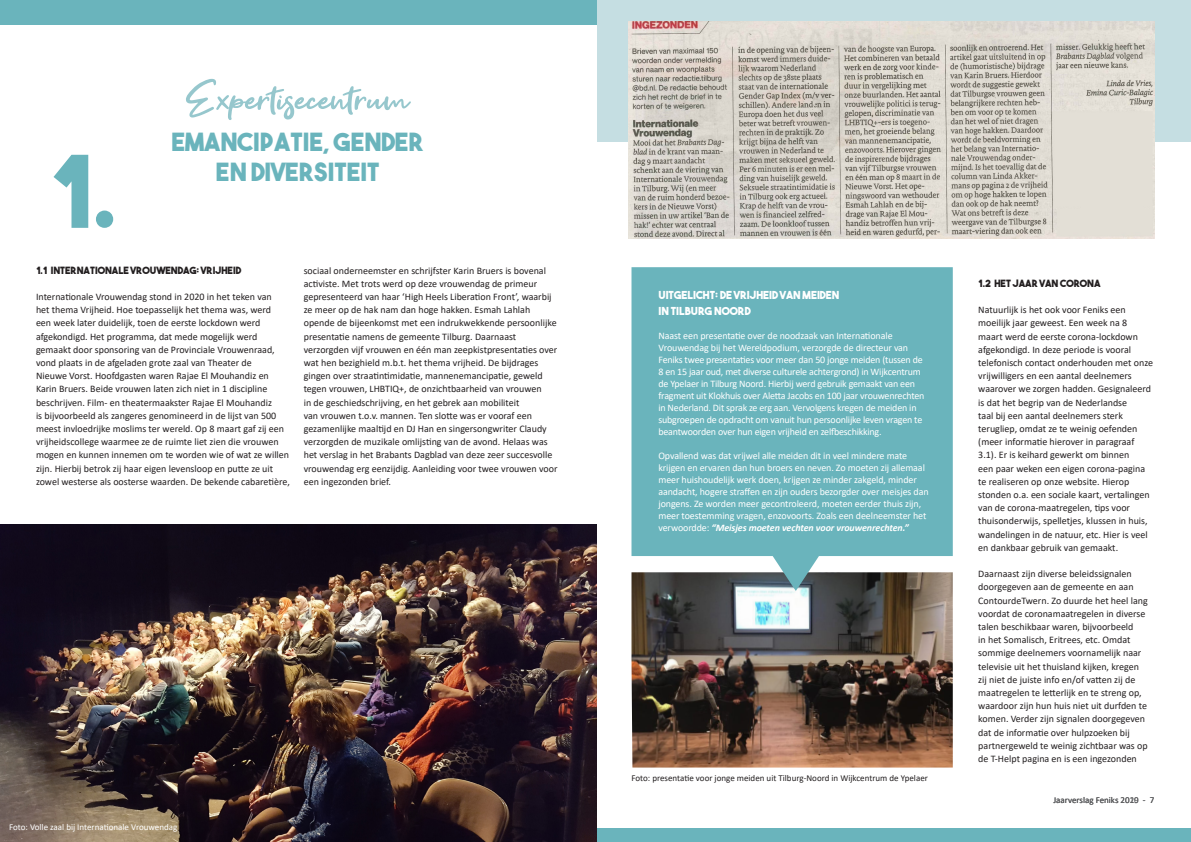
<style>
.page{position:relative;width:1191px;height:842px;background:#fff}
.page>*{position:absolute;margin:0;border:0;box-sizing:border-box;transform-origin:0 0}
.t1{font:99.2px "The Bold Font";color:#6ab4bc}
.t2{font:51px "Get Show";color:#96c7cd}
.t3{font:25px "The Bold Font";color:#6ab4bc}
.t4{font:11px "The Bold Font";color:#fff}
.t5{font:10px/13.2px "Calibri";color:#231f20}
.body{font:10px/12px "Calibri";letter-spacing:-.02em;color:#fff}
.Kopje{font:10px "The Bold Font";color:#231f20}
.t6{font:9px "Calibri";color:#231f20}
.t7{font:9px "Calibri";color:#fff}
.t8{font:9px "Calibri";color:#57585a}
.s1{font-weight:700;font-style:italic}
</style>
<div class="page">
<div style="left:0;top:0;width:1191px;height:24px;background:#6ab4bc"></div>
<div style="left:596px;top:828px;width:595px;height:14px;background:#6ab4bc"></div>
<div style="left:597px;top:0;width:594px;height:142px;background:#c5dee2"></div>
<img style="left:631px;top:591px;width:321px;height:176px">
<img style="left:628px;top:22px;width:526px;height:216px">
<svg style="left:631px;top:267px;width:321px;height:324px;background:#6fb2b9"></svg>
<img style="left:0;top:524px;width:596px;height:318px">
<p class="t1" style="left:49px;top:129px;width:69px">1.</p>
<p class="t2" style="left:186px;top:70px;width:225px">Expertisecentrum</p>
<p class="t3" style="left:171px;top:126px;width:254px">EMANCIPATIE, GENDER</p>
<p class="t3" style="left:216px;top:156px;width:165px">EN DIVERSITEIT</p>
<p class="Kopje" style="left:36px;top:264px;width:206px">1.1 INTERNATIONALE VROUWENDAG: VRIJHEID</p>
<p class="t5" style="left:36px;top:290px;width:255px">Internationale Vrouwendag stond in 2020 in het teken van<br>het thema Vrijheid. Hoe toepasselijk het thema was, werd<br>een week later duidelijk, toen de eerste lockdown werd afgekondigd. Het programma, dat mede mogelijk werd gemaakt door sponsoring van de Provinciale Vrouwenraad, vond plaats in de afgeladen grote zaal van Theater de<br>Nieuwe Vorst. Hoofdgasten waren Rajae El Mouhandiz en Karin Bruers. Beide vrouwen laten zich niet in 1 discipline beschrijven. Film- en theatermaakster Rajae El Mouhandiz<br>is bijvoorbeeld als zangeres genomineerd in de lijst van 500 meest invloedrijke moslims ter wereld. Op 8 maart gaf zij een vrijheidscollege waarmee ze de ruimte liet zien die vrouwen mogen en kunnen innemen om te worden wie of wat ze willen zijn. Hierbij betrok zij haar eigen levensloop en putte ze uit zowel westerse als oosterse waarden. De bekende cabaretière,</p>
<p class="t5" style="left:304px;top:263px;width:255px">sociaal onderneemster en schrijfster Karin Bruers is bovenal activiste. Met trots werd op deze vrouwendag de primeur gepresenteerd van haar ‘High Heels Liberation Front’, waarbij ze meer op de hak nam dan hoge hakken. Esmah Lahlah opende de bijeenkomst met een indrukwekkende persoonlijke presentatie namens de gemeente Tilburg. Daarnaast verzorgden vijf vrouwen en één man zeepkistpresentaties over wat hen bezighield m.b.t. het thema vrijheid. De bijdrages gingen over straatintimidatie, mannenemancipatie, geweld tegen vrouwen, LHBTIQ+, de onzichtbaarheid van vrouwen<br>in de geschiedschrijving, en het gebrek aan mobiliteit<br>van vrouwen t.o.v. mannen. Ten slotte was er vooraf een gezamenlijke maaltijd en DJ Han en singersongwriter Claudy verzorgden de muzikale omlijsting van de avond. Helaas was het verslag in het Brabants Dagblad van deze zeer succesvolle vrouwendag erg eenzijdig. Aanleiding voor twee vrouwen voor een ingezonden brief.</p>
<p class="t7" style="left:9px;top:821px;width:170px">Foto: Volle zaal bij Internationale Vrouwendag</p>
<p class="t4" style="left:658px;top:288px;width:182px">UITGELICHT: DE VRIJHEID VAN MEIDEN</p>
<p class="t4" style="left:658px;top:304px;width:94px">IN TILBURG NOORD</p>
<p class="body" style="left:658px;top:329px;width:267px">Naast een presentatie over de noodzaak van Internationale Vrouwendag bij het Wereldpodium, verzorgde de directeur van Feniks twee presentaties voor meer dan 50 jonge meiden (tussen de 8 en 15 jaar oud, met diverse culturele achtergrond) in Wijkcentrum de Ypelaer in Tilburg Noord. Hierbij werd gebruik gemaakt van een fragment uit Klokhuis over Aletta Jacobs en 100 jaar vrouwenrechten in Nederland. Dit sprak ze erg aan. Vervolgens kregen de meiden in subgroepen de opdracht om vanuit hun persoonlijke leven vragen te beantwoorden over hun eigen vrijheid en zelfbeschikking.</p>
<p class="body" style="left:658px;top:449px;width:272px">Opvallend was dat vrijwel alle meiden dit in veel mindere mate krijgen en ervaren dan hun broers en neven. Zo moeten zij allemaal meer huishoudelijk werk doen, krijgen ze minder zakgeld, minder aandacht, hogere straffen en zijn ouders bezorgder over meisjes dan jongens. Ze worden meer gecontroleerd, moeten eerder thuis zijn, meer toestemming vragen, enzovoorts. Zoals een deelneemster het verwoordde: <span class="s1">“Meisjes moeten vechten voor vrouwenrechten.”</span></p>
<p class="t6" style="left:631px;top:772px;width:298px">Foto: presentatie voor jonge meiden uit Tilburg-Noord in Wijkcentrum de Ypelaer</p>
<p class="Kopje" style="left:978px;top:277px;width:124px">1.2 HET JAAR VAN CORONA</p>
<p class="t5" style="left:978px;top:303px;width:176px">Natuurlijk is het ook voor Feniks een moeilijk jaar geweest. Een week na 8 maart werd de eerste corona-lockdown afgekondigd. In deze periode is vooral telefonisch contact onderhouden met onze vrijwilligers en een aantal deelnemers waarover we zorgen hadden. Gesignaleerd is dat het begrip van de Nederlandse<br>taal bij een aantal deelnemers sterk terugliep, omdat ze te weinig oefenden (meer informatie hierover in paragraaf 3.1). Er is keihard gewerkt om binnen<br>een paar weken een eigen corona-pagina te realiseren op onze website. Hierop stonden o.a. een sociale kaart, vertalingen van de corona-maatregelen, tips voor thuisonderwijs, spelletjes, klussen in huis, wandelingen in de natuur, etc. Hier is veel en dankbaar gebruik van gemaakt.</p>
<p class="t5" style="left:978px;top:567px;width:171px">Daarnaast zijn diverse beleidssignalen doorgegeven aan de gemeente en aan ContourdeTwern. Zo duurde het heel lang voordat de coronamaatregelen in diverse talen beschikbaar waren, bijvoorbeeld<br>in het Somalisch, Eritrees, etc. Omdat sommige deelnemers voornamelijk naar televisie uit het thuisland kijken, kregen zij niet de juiste info en/of vatten zij de maatregelen te letterlijk en te streng op, waardoor zijn hun huis niet uit durfden te komen. Verder zijn signalen doorgegeven dat de informatie over hulpzoeken bij partnergeweld te weinig zichtbaar was op de T-Helpt pagina en is een ingezonden</p>
<p class="t8" style="left:1053px;top:794px;width:102px">Jaarverslag Feniks 2019 - 7</p>
<p class="t8" style="left:1129px;top:794px;width:11px">20</p>
</div>
